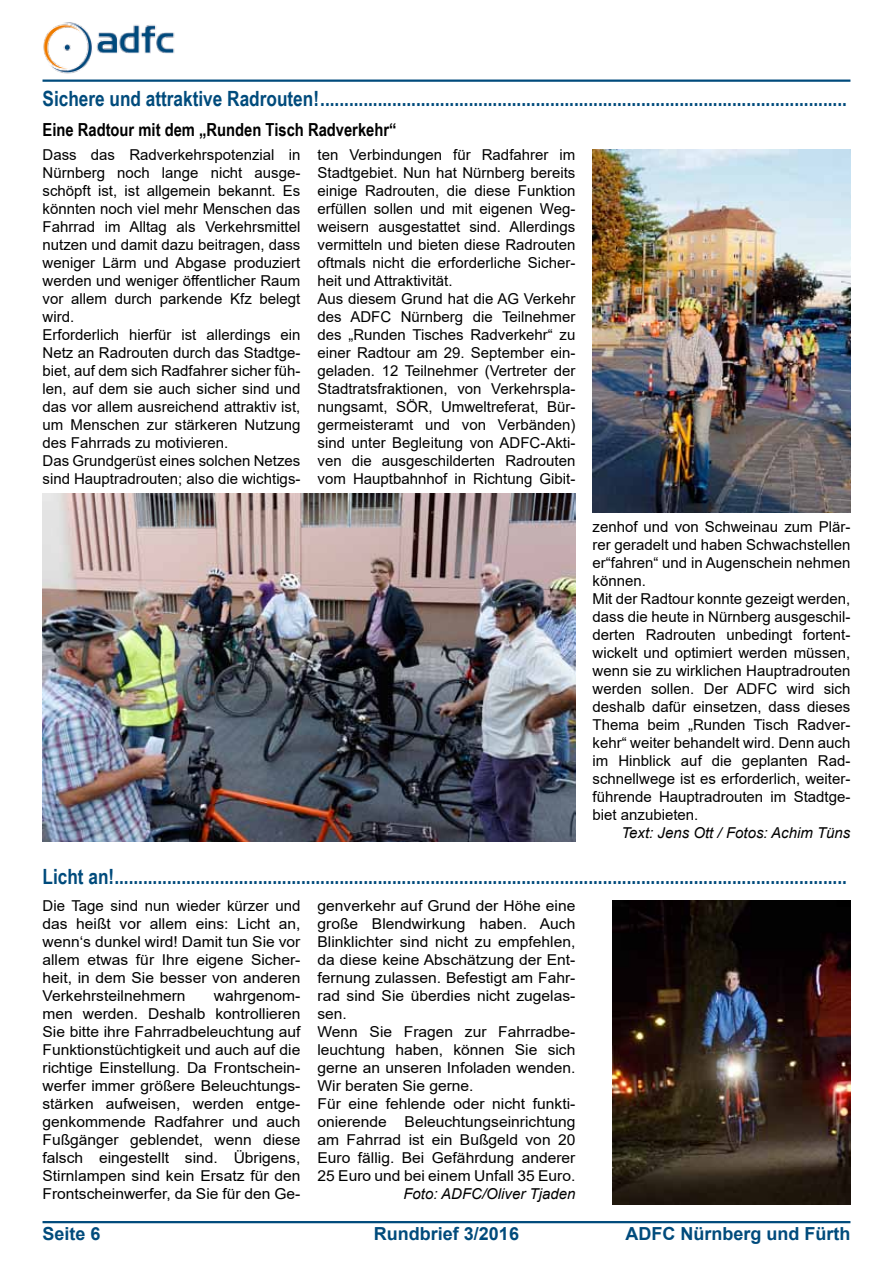
<style>
.page{position:relative;width:893px;height:1263px;background:#fff}
.page>*{position:absolute;margin:0;border:0;box-sizing:border-box;transform-origin:0 0}
.t1{font:700 21px "Arial Narrow";color:#004b7c}
.t2{font:700 18px "Arial";color:#004b7c}
.t3{font:700 18px "Arial Narrow";color:#000}
.t4{font:15px/18px "Arial";color:#000}
.t5{font:15px/18px "Arial";color:#000;text-align:justify;scale:1.04 1}
.t6{font:italic 15px "Arial";color:#000}
</style>
<div class="page">
<hr style="left:43px;top:1221px;width:807px;height:2px;background:#004b7c">
<hr style="left:43px;top:80px;width:807px;height:2px;background:#004b7c">
<img style="left:43px;top:22px;width:132px;height:52px">
<img style="left:592px;top:149px;width:258px;height:364px">
<img style="left:612px;top:900px;width:238px;height:305px">
<img style="left:43px;top:493px;width:532px;height:349px">
<h1 class="t1" style="left:43px;top:86px;width:806px">Sichere und attraktive Radrouten!..............................................................................................................</h1>
<p class="t3" style="left:43px;top:119px;width:356px">Eine Radtour mit dem „Runden Tisch Radverkehr“</p>
<p class="t4" style="left:43px;top:146px;width:259px">Dass das Radverkehrspotenzial in Nürnberg noch lange nicht ausge&shy;schöpft ist, ist allgemein bekannt. Es könnten noch viel mehr Menschen das Fahrrad im Alltag als Verkehrsmittel nutzen und damit dazu beitragen, dass weniger Lärm und Abgase produziert werden und weniger öffentlicher Raum vor allem durch parkende Kfz belegt wird.<br>Erforderlich hierfür ist allerdings ein Netz an Radrouten durch das Stadtge&shy;biet, auf dem sich Radfahrer sicher füh&shy;len, auf dem sie auch sicher sind und das vor allem ausreichend attraktiv ist, um Menschen zur stärkeren Nutzung des Fahrrads zu motivieren.<br>Das Grundgerüst eines solchen Netzes sind Hauptradrouten; also die wichtigs-</p>
<p class="t4" style="left:317px;top:146px;width:259px">ten Verbindungen für Radfahrer im Stadtgebiet. Nun hat Nürnberg bereits einige Radrouten, die diese Funktion erfüllen sollen und mit eigenen Weg&shy;weisern ausgestattet sind. Allerdings vermitteln und bieten diese Radrouten oftmals nicht die erforderliche Sicher&shy;heit und Attraktivität.<br>Aus diesem Grund hat die AG Verkehr des ADFC Nürnberg die Teilnehmer des „Runden Tisches Radverkehr“ zu einer Radtour am 29. September ein&shy;geladen. 12 Teilnehmer (Vertreter der Stadtratsfraktionen, von Verkehrspla&shy;nungsamt, SÖR, Umweltreferat, Bür&shy;germeisteramt und von Verbänden) sind unter Begleitung von ADFC-Akti&shy;ven die ausgeschilderten Radrouten vom Hauptbahnhof in Richtung Gibit-</p>
<p class="t4" style="left:592px;top:518px;width:259px">zenhof und von Schweinau zum Plär&shy;rer geradelt und haben Schwachstellen er“fahren“ und in Augenschein nehmen können.<br>Mit der Radtour konnte gezeigt werden, dass die heute in Nürnberg ausgeschil&shy;derten Radrouten unbedingt fortent&shy;wickelt und optimiert werden müssen, wenn sie zu wirklichen Hauptradrouten werden sollen. Der ADFC wird sich deshalb dafür einsetzen, dass dieses Thema beim „Runden Tisch Radver&shy;kehr“ weiter behandelt wird. Denn auch im Hinblick auf die geplanten Rad&shy;schnellwege ist es erforderlich, weiter&shy;führende Hauptradrouten im Stadtge&shy;biet anzubieten.</p>
<p class="t6" style="left:621px;top:823px;width:230px">Text: Jens Ott / Fotos: Achim Tüns</p>
<h1 class="t1" style="left:43px;top:865px;width:806px">Licht an!.........................................................................................................................................................</h1>
<p class="t4" style="left:43px;top:897px;width:259px;text-align:justify">Die Tage sind nun wieder kürzer und das heißt vor allem eins: Licht an, wenn‘s dunkel wird! Damit tun Sie vor allem etwas für Ihre eigene Sicher&shy;heit, in dem Sie besser von anderen Verkehrsteilnehmern</p>
<p class="t5" style="left:317px;top:897px;width:250px;text-align:left">genverkehr auf Grund der Höhe eine große Blendwirkung haben. Auch<br>Blinklichter sind nicht zu empfehlen, da diese keine Abschätzung der Ent&shy;fernung zulassen. Befestigt am Fahr&shy;rad sind Sie überdies nicht zugelas&shy;sen.<br>Wenn Sie Fragen zur Fahrradbe&shy;leuchtung haben, können Sie sich gerne an unseren Infoladen wenden.<br>Wir beraten Sie gerne.<br>Für eine fehlende oder nicht funkti&shy;onierende Beleuchtungseinrichtung am Fahrrad ist ein Bußgeld von 20<br>Euro fällig. Bei Gefährdung anderer<br>25 Euro und bei einem Unfall 35 Euro.</p>
<p class="t6" style="left:403px;top:1184px;width:173px">Foto: ADFC/Oliver Tjaden</p>
<p class="t5" style="left:43px;top:987px;width:250px;text-indent:171px">wahrgenom&shy;men werden. Deshalb kontrollieren Sie bitte ihre Fahrradbeleuchtung auf Funktionstüchtigkeit und auch auf die richtige Einstellung. Da Frontschein&shy;werfer immer größere Beleuchtungs&shy;stärken aufweisen, werden entge&shy;genkommende Radfahrer und auch Fußgänger geblendet, wenn diese falsch eingestellt sind. Übrigens, Stirnlampen sind kein Ersatz für den Frontscheinwerfer, da Sie für den Ge-</p>
<p class="t2" style="left:43px;top:1221px;width:60px">Seite 6</p>
<p class="t2" style="left:374px;top:1221px;width:147px">Rundbrief 3/2016</p>
<p class="t2" style="left:625px;top:1221px;width:226px">ADFC Nürnberg und Fürth</p>
</div>
